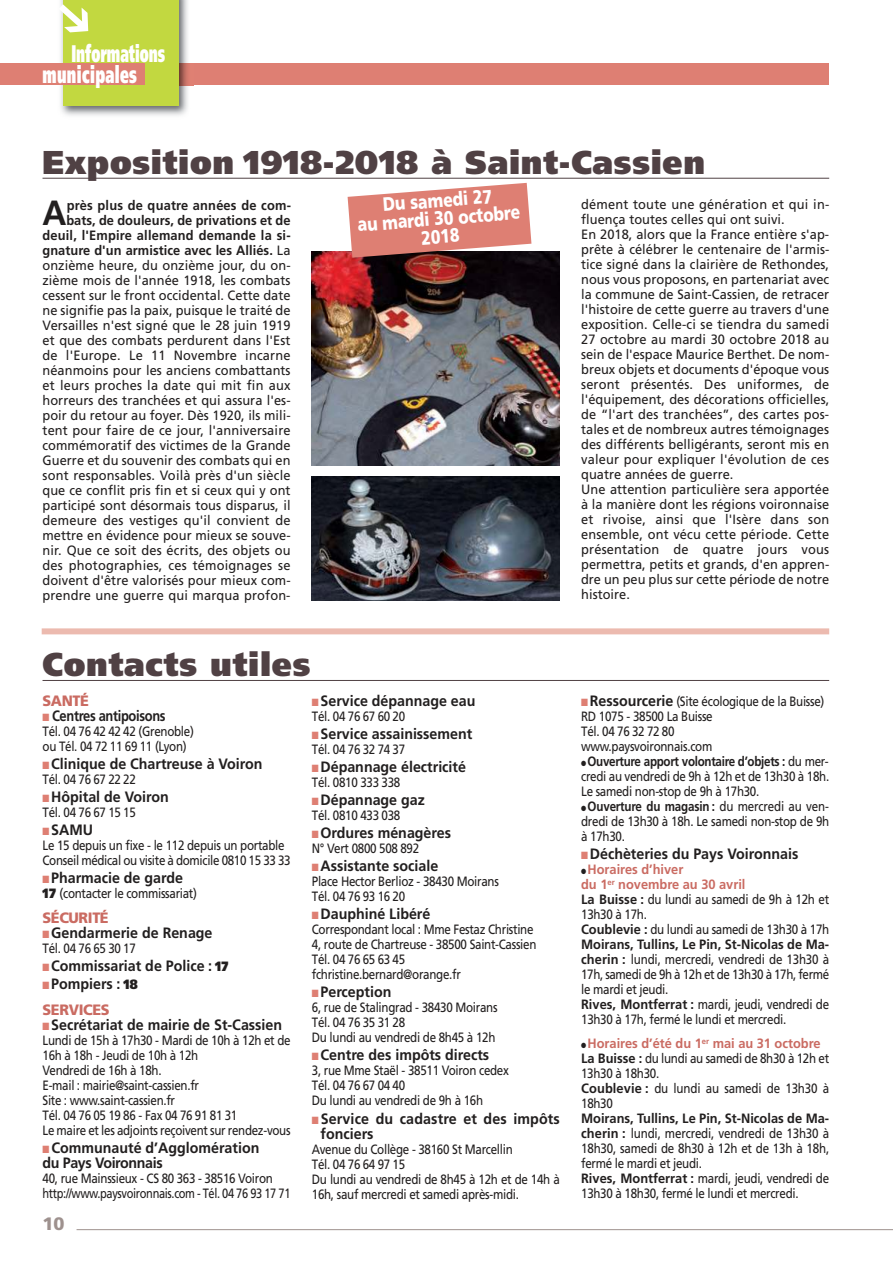
<style>
.page{position:relative;width:893px;height:1263px;background:#fff}
.page>*{position:absolute;margin:0;border:0;box-sizing:border-box;transform-origin:0 0}
.t1{font:700 34.95px "Frutiger";color:#221f1f;scale:.95 1}
.t2{font:900 33px "Frutiger";letter-spacing:.025em;color:#504144;scale:.96 1}
.t3{font:900 24px/21.5px "Frutiger";color:#fff;scale:.55 1}
.t4{font:900 19.35px/18px "Frutiger";color:#fff;text-align:center;scale:.81 1}
.t5{font:900 18px "Frutiger";color:#9e918e}
.t6{font:700 15px/15px "Frutiger";color:#221f1f;scale:.95 1}
.t7{font:700 15px "Frutiger";letter-spacing:-.025em;color:#221f1f;scale:.86 1}
.t8{font:900 15px "Frutiger";letter-spacing:-.025em;color:#ca6b62;scale:.96 1}
.t9{font:13.5px/15px "Frutiger";color:#221f1f;text-align:right;scale:.95 1}
.t10{font:13.5px/15px "Frutiger";letter-spacing:-.025em;color:#221f1f;scale:.86 1}
.t11{font:13.5px/15px "Frutiger";color:#221f1f;text-align:justify;scale:.86 1}
.t12{font:13.5px/15px "Frutiger";letter-spacing:-.03em;color:#221f1f;scale:.86 1}
.s1{font-weight:700}
.s2{color:#de7f73}
.s3{font-weight:900}
.s4{font-weight:900;font-size:13.5px}
.s5{font-weight:900;color:#ca6b62}
.s6{font-weight:700;font-size:15px}
.s7{font-weight:700;color:#ca6b62}
</style>
<div class="page">
<div style="left:130px;top:64px;width:699px;height:21px;background:#de7f73"></div>
<hr style="left:77px;top:1229px;width:816px;height:1px;background:#9e918e">
<img style="left:55px;top:0;width:138px;height:116px">
<img style="left:179px;top:64px;width:14px;height:21px">
<div style="left:64px;top:0;width:115px;height:106px;background:#c2d840"></div>
<div style="left:0;top:64px;width:145px;height:21px;background:#de7f73"></div>
<hr style="left:43px;top:680px;width:786px;height:1px;background:#504144">
<hr style="left:43px;top:178px;width:786px;height:1px;background:#504144">
<img style="left:312px;top:251px;width:248px;height:214px">
<img style="left:312px;top:477px;width:248px;height:123px">
<svg style="left:348px;top:183px;width:183px;height:75px;background:#d4877d"></svg>
<div style="left:42px;top:628px;width:787px;height:6px;background:#ecbaaf"></div>
<svg style="left:55px;top:0;width:9px;height:41px"></svg>
<h3 class="t3" style="left:43px;top:42px;width:224px;text-indent:29px">Informations municipales</h3>
<h2 class="t2" style="left:43px;top:142px;width:692px">Exposition 1918-2018 à Saint-Cassien</h2>
<h1 class="t1" style="left:42px;top:192px;width:27px">A</h1>
<p class="t9" style="left:43px;top:197px;width:263px"><span class="s1">près plus de quatre années de com&shy;bats, de douleurs, de privations et de deuil, l'Empire allemand demande la si&shy;gnature d'un armistice avec les Alliés.</span> La onzième heure, du onzième jour, du on&shy;zième mois de l'année 1918, les combats cessent sur le front occidental. Cette date ne signifie pas la paix, puisque le traité de Versailles n'est signé que le 28 juin 1919 et que des combats perdurent dans l'Est de l'Europe. Le 11 Novembre incarne néanmoins pour les anciens combattants et leurs proches la date qui mit fin aux horreurs des tranchées et qui assura l'es&shy;poir du retour au foyer. Dès 1920, ils mili&shy;tent pour faire de ce jour, l'anniversaire commémoratif des victimes de la Grande Guerre et du souvenir des combats qui en sont responsables. Voilà près d'un siècle que ce conflit pris fin et si ceux qui y ont participé sont désormais tous disparus, il demeure des vestiges qu'il convient de mettre en évidence pour mieux se souve&shy;nir. Que ce soit des écrits, des objets ou des photographies, ces témoignages se doivent d'être valorisés pour mieux com&shy;prendre une guerre qui marqua profon-</p>
<h3 class="t4" style="left:356px;top:197px;width:203px;rotate:-4deg">Du samedi 27<br>au mardi 30 octobre<br>2018</h3>
<p class="t9" style="left:581px;top:197px;width:263px;text-align:left">dément toute une génération et qui in&shy;fluença toutes celles qui ont suivi.<br>En 2018, alors que la France entière s'ap&shy;prête à célébrer le centenaire de l'armis&shy;tice signé dans la clairière de Rethondes, nous vous proposons, en partenariat avec la commune de Saint-Cassien, de retracer l'histoire de cette guerre au travers d'une exposition. Celle-ci se tiendra du samedi 27 octobre au mardi 30 octobre 2018 au sein de l'espace Maurice Berthet. De nom&shy;breux objets et documents d'époque vous seront présentés. Des uniformes, de l'équipement, des décorations officielles, de “l'art des tranchées”, des cartes pos&shy;tales et de nombreux autres témoignages des différents belligérants, seront mis en valeur pour expliquer l'évolution de ces quatre années de guerre.<br>Une attention particulière sera apportée à la manière dont les régions voironnaise et rivoise, ainsi que l'Isère dans son ensemble, ont vécu cette période. Cette présentation de quatre jours vous permettra, petits et grands, d'en appren&shy;dre un peu plus sur cette période de notre histoire.</p>
<h2 class="t2" style="left:43px;top:644px;width:280px">Contacts utiles</h2>
<p class="t8" style="left:43px;top:691px;width:50px">SANTÉ</p>
<p class="t7" style="left:43px;top:706px;width:145px"><span class="s2">■</span> Centres antipoisons</p>
<p class="t10" style="left:43px;top:723px;width:178px">Tél. 04 76 42 42 42 (Grenoble) ou Tél. 04 72 11 69 11 (Lyon)</p>
<p class="t6" style="left:43px;top:756px;width:233px"><span class="s2">■</span> Clinique de Chartreuse à Voiron</p>
<p class="t10" style="left:43px;top:771px;width:110px">Tél. 04 76 67 22 22</p>
<p class="t6" style="left:43px;top:789px;width:134px"><span class="s2">■</span> Hôpital de Voiron</p>
<p class="t10" style="left:43px;top:804px;width:110px">Tél. 04 76 67 15 15</p>
<p class="t6" style="left:43px;top:822px;width:55px"><span class="s2">■</span> SAMU</p>
<p class="t12" style="left:43px;top:837px;width:290px">Le 15 depuis un fixe - le 112 depuis un portable<br>Conseil médical ou visite à domicile 0810 15 33 33</p>
<p class="t6" style="left:43px;top:870px;width:149px"><span class="s2">■</span> Pharmacie de garde</p>
<p class="t10" style="left:43px;top:885px;width:181px"><span class="s3">17</span> (contacter le commissariat)</p>
<p class="t8" style="left:43px;top:909px;width:71px">SÉCURITÉ</p>
<p class="t6" style="left:43px;top:925px;width:180px"><span class="s2">■</span> Gendarmerie de Renage</p>
<p class="t10" style="left:43px;top:941px;width:110px">Tél. 04 76 65 30 17</p>
<p class="t6" style="left:43px;top:958px;width:197px"><span class="s2">■</span> Commissariat de Police : <span class="s4">17</span></p>
<p class="t6" style="left:43px;top:971px;width:102px;line-height:25.5px"><span class="s2">■</span> Pompiers : <span class="s4">18<br></span><span class="s5">SERVICES</span></p>
<p class="t6" style="left:43px;top:1017px;width:254px"><span class="s2">■</span> Secrétariat de mairie de St-Cassien</p>
<p class="t10" style="left:43px;top:1032px;width:290px">Lundi de 15h à 17h30 - Mardi de 10h à 12h et de 16h à 18h - Jeudi de 10h à 12h<br>Vendredi de 16h à 18h.<br>E-mail : mairie@saint-cassien.fr<br>Site : www.saint-cassien.fr<br>Tél. 04 76 05 19 86 - Fax 04 76 91 81 31<br>Le maire et les adjoints reçoivent sur rendez-vous</p>
<p class="t6" style="left:43px;top:1140px;width:230px"><span class="s2">■</span> Communauté d’Agglomération du Pays Voironnais</p>
<p class="t12" style="left:43px;top:1170px;width:290px">40, rue Mainssieux - CS 80 363 - 38516 Voiron http://www.paysvoironnais.com - Tél. 04 76 93 17 71</p>
<h3 class="t5" style="left:43px;top:1212px;width:24px">10</h3>
<p class="t6" style="left:312px;top:693px;width:174px"><span class="s2">■</span> Service dépannage eau</p>
<p class="t10" style="left:312px;top:708px;width:110px">Tél. 04 76 67 60 20</p>
<p class="t6" style="left:312px;top:726px;width:170px"><span class="s2">■</span> Service assainissement</p>
<p class="t10" style="left:312px;top:741px;width:110px">Tél. 04 76 32 74 37</p>
<p class="t6" style="left:312px;top:759px;width:164px"><span class="s2">■</span> Dépannage électricité</p>
<p class="t10" style="left:312px;top:774px;width:104px">Tél. 0810 333 338</p>
<p class="t6" style="left:312px;top:792px;width:120px"><span class="s2">■</span> Dépannage gaz</p>
<p class="t10" style="left:312px;top:807px;width:104px">Tél. 0810 433 038</p>
<p class="t6" style="left:312px;top:825px;width:148px"><span class="s2">■</span> Ordures ménagères</p>
<p class="t10" style="left:312px;top:840px;width:126px">N° Vert 0800 508 892</p>
<p class="t6" style="left:312px;top:858px;width:135px"><span class="s2">■</span> Assistante sociale</p>
<p class="t10" style="left:312px;top:873px;width:219px">Place Hector Berlioz - 38430 Moirans<br>Tél. 04 76 93 16 20</p>
<p class="t6" style="left:312px;top:906px;width:126px"><span class="s2">■</span> Dauphiné Libéré</p>
<p class="t10" style="left:312px;top:921px;width:263px">Correspondant local : Mme Festaz Christine 4, route de Chartreuse - 38500 Saint-Cassien Tél. 04 76 65 63 45 fchristine.bernard@orange.fr</p>
<p class="t6" style="left:312px;top:984px;width:85px"><span class="s2">■</span> Perception</p>
<p class="t10" style="left:312px;top:999px;width:217px">6, rue de Stalingrad - 38430 Moirans<br>Tél. 04 76 35 31 28<br>Du lundi au vendredi de 8h45 à 12h</p>
<p class="t6" style="left:312px;top:1047px;width:188px"><span class="s2">■</span> Centre des impôts directs</p>
<p class="t10" style="left:312px;top:1062px;width:231px">3, rue Mme Staël - 38511 Voiron cedex<br>Tél. 04 76 67 04 40<br>Du lundi au vendredi de 9h à 16h</p>
<p class="t6" style="left:321px;top:1111px;width:253px;text-indent:-9px"><span class="s2">■</span> Service du cadastre et des impôts fonciers</p>
<p class="t10" style="left:312px;top:1142px;width:290px">Avenue du Collège - 38160 St Marcellin<br>Tél. 04 76 64 97 15<br>Du lundi au vendredi de 8h45 à 12h et de 14h à 16h, sauf mercredi et samedi après-midi.</p>
<p class="t10" style="left:581px;top:693px;width:284px"><span class="s2">■</span> <span class="s6">Ressourcerie</span> (Site écologique de la Buisse)<br>RD 1075 - 38500 La Buisse<br>Tél. 04 76 32 72 80<br>www.paysvoironnais.com</p>
<p class="t11" style="left:581px;top:753px;width:290px">● <span class="s1">Ouverture apport volontaire d’objets :</span> du mer&shy;credi au vendredi de 9h à 12h et de 13h30 à 18h.<br>Le samedi non-stop de 9h à 17h30.</p>
<p class="t11" style="left:581px;top:798px;width:290px">● <span class="s1">Ouverture du magasin :</span> du mercredi au ven&shy;dredi de 13h30 à 18h. Le samedi non-stop de 9h à 17h30.</p>
<p class="t6" style="left:581px;top:846px;width:230px"><span class="s2">■</span> Déchèteries du Pays Voironnais</p>
<p class="t10" style="left:581px;top:861px;width:290px">● <span class="s7">Horaires d’hiver<br>du 1</span><sup>er</sup> <span class="s7">novembre au 30 avril<br></span><span class="s1">La Buisse :</span> du lundi au samedi de 9h à 12h et 13h30 à 17h.<br><span class="s1">Coublevie :</span> du lundi au samedi de 13h30 à 17h <span class="s1">Moirans, Tullins, Le Pin, St-Nicolas de Ma&shy;cherin :</span> lundi, mercredi, vendredi de 13h30 à 17h, samedi de 9h à 12h et de 13h30 à 17h, fermé le mardi et jeudi.<br><span class="s1">Rives, Montferrat :</span> mardi, jeudi, vendredi de 13h30 à 17h, fermé le lundi et mercredi.</p>
<p class="t10" style="left:581px;top:1035px;width:290px">● <span class="s7">Horaires d’été du 1</span><sup>er</sup> <span class="s7">mai au 31 octobre<br></span><span class="s1">La Buisse :</span> du lundi au samedi de 8h30 à 12h et<br>13h30 à 18h30.<br><span class="s1">Coublevie :</span> du lundi au samedi de 13h30 à<br>18h30</p>
<p class="t10" style="left:581px;top:1110px;width:290px"><span class="s1">Moirans, Tullins, Le Pin, St-Nicolas de Ma&shy;cherin :</span> lundi, mercredi, vendredi de 13h30 à 18h30, samedi de 8h30 à 12h et de 13h à 18h, fermé le mardi et jeudi.<br><span class="s1">Rives, Montferrat :</span> mardi, jeudi, vendredi de 13h30 à 18h30, fermé le lundi et mercredi.</p>
</div>
